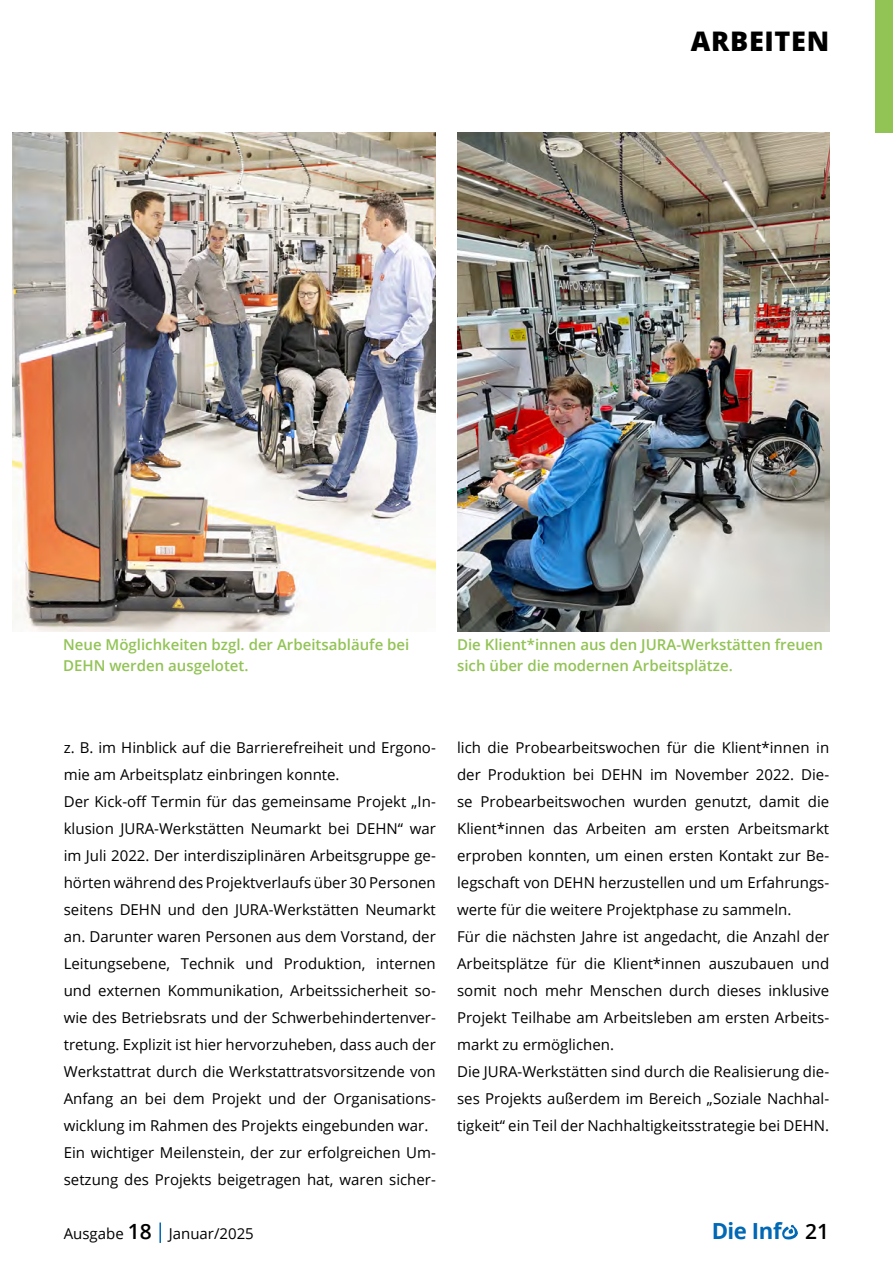
<style>
.page{position:relative;width:893px;height:1263px;background:#fff}
.page>*{position:absolute;margin:0;border:0;box-sizing:border-box;transform-origin:0 0}
.t1{font:800 27px "Open Sans";letter-spacing:.025em;color:#000}
.t2{font:700 22.2px "Open Sans";letter-spacing:-.02em;color:#0068b4}
.t3{font:15px/27px "Open Sans";color:#000}
.t4{font:600 15px/21px "Open Sans";color:#92c355}
.s1{font-weight:600;font-size:21px}
.s2{font-weight:600;font-size:21px;color:#000}
</style>
<div class="page">
<hr style="left:159px;top:1222px;width:2px;height:21px;background:#0068b4">
<svg style="left:782px;top:1225px;width:16px;height:14px"></svg>
<img style="left:13px;top:132px;width:423px;height:499px">
<img style="left:457px;top:132px;width:372px;height:499px">
<div style="left:876px;top:0;width:17px;height:132px;background:#92c355"></div>
<h1 class="t1" style="left:691px;top:21px;width:140px">ARBEITEN</h1>
<p class="t4" style="left:63px;top:634px;width:348px">Neue Möglichkeiten bzgl. der Arbeitsabläufe bei<br>DEHN werden ausgelotet.</p>
<p class="t4" style="left:457px;top:634px;width:367px">Die Klient*innen aus den JURA-Werkstätten freuen sich über die modernen Arbeitsplätze.</p>
<p class="t3" style="left:64px;top:734px;width:374px">z. B. im Hinblick auf die Barrierefreiheit und Ergono&shy;mie am Arbeitsplatz einbringen konnte.<br>Der Kick-off Termin für das gemeinsame Projekt „In&shy;klusion JURA-Werkstätten Neumarkt bei DEHN“ war im Juli 2022. Der interdisziplinären Arbeitsgruppe ge&shy;hörten während des Projektverlaufs über 30 Personen seitens DEHN und den JURA-Werkstätten Neumarkt an. Darunter waren Personen aus dem Vorstand, der Leitungsebene, Technik und Produktion, internen und externen Kommunikation, Arbeitssicherheit so&shy;wie des Betriebsrats und der Schwerbehindertenver&shy;tretung. Explizit ist hier hervorzuheben, dass auch der Werkstattrat durch die Werkstattratsvorsitzende von Anfang an bei dem Projekt und der Organisations&shy;wicklung im Rahmen des Projekts eingebunden war.<br>Ein wichtiger Meilenstein, der zur erfolgreichen Um&shy;setzung des Projekts beigetragen hat, waren sicher-</p>
<p class="t3" style="left:457px;top:734px;width:374px">lich die Probearbeitswochen für die Klient*innen in der Produktion bei DEHN im November 2022. Die&shy;se Probearbeitswochen wurden genutzt, damit die Klient*innen das Arbeiten am ersten Arbeitsmarkt erproben konnten, um einen ersten Kontakt zur Be&shy;legschaft von DEHN herzustellen und um Erfahrungs&shy;werte für die weitere Projektphase zu sammeln.<br>Für die nächsten Jahre ist angedacht, die Anzahl der Arbeitsplätze für die Klient*innen auszubauen und somit noch mehr Menschen durch dieses inklusive Projekt Teilhabe am Arbeitsleben am ersten Arbeits&shy;markt zu ermöglichen.<br>Die JURA-Werkstätten sind durch die Realisierung die&shy;ses Projekts außerdem im Bereich „Soziale Nachhal&shy;tigkeit“ ein Teil der Nachhaltigkeitsstrategie bei DEHN.</p>
<p class="t3" style="left:64px;top:1220px;width:192px">Ausgabe <span class="s1">18</span> Januar/2025</p>
<h2 class="t2" style="left:712px;top:1215px;width:119px">Die Inf <span class="s2">21</span></h2>
</div>
